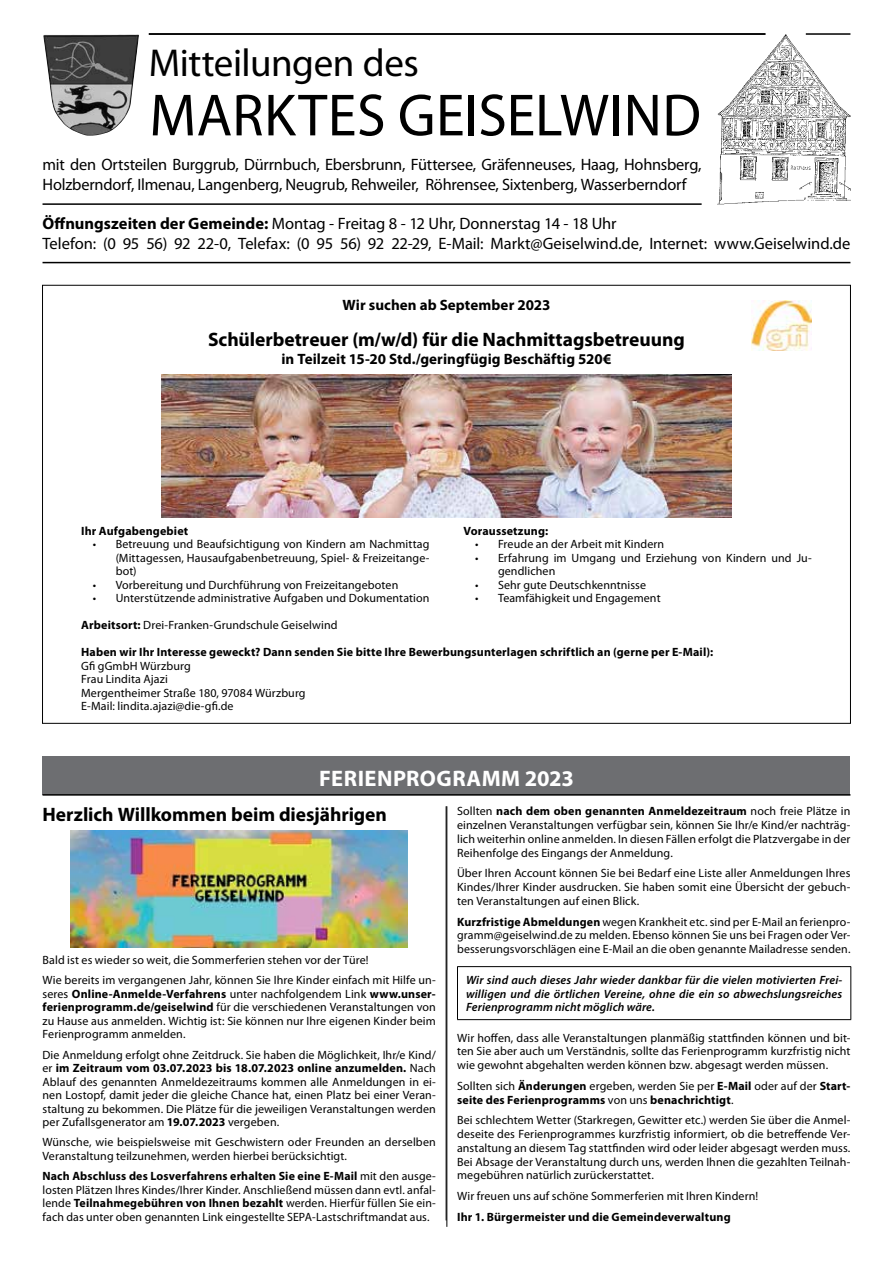
<style>
.page{position:relative;width:893px;height:1263px;background:#fff}
.page>*{position:absolute;margin:0;border:0;box-sizing:border-box;transform-origin:0 0}
.t1{font:60px "Myriad Pro";letter-spacing:.005em;color:#000}
.t2{font:39px "Myriad Pro";letter-spacing:-.01em;color:#000}
.t3{font:700 22.5px "Myriad Pro";letter-spacing:.02em;color:#fff}
.t4{font:700 19.5px "Myriad Pro";letter-spacing:-.005em;color:#000}
.t5{font:16.5px/19.8px "Myriad Pro";letter-spacing:-.01em;color:#000}
.t6{font:700 15px "Myriad Pro";letter-spacing:.005em;color:#000}
.t7{font:12px/13.5px "Myriad Pro";letter-spacing:.01em;color:#000;text-align:justify}
.t8{font:700 12px/13.8px "Myriad Pro";letter-spacing:.015em;color:#000}
.t9{font:italic 600 12px/13.5px "Myriad Pro";letter-spacing:.01em;color:#000;text-align:justify}
.s1{font-weight:700}
.s2{font-weight:400}
</style>
<div class="page">
<hr style="left:446px;top:806px;width:1px;height:421px;background:#000">
<div style="left:43px;top:757px;width:807px;height:38px;background:#6d6e71"></div>
<hr style="left:43px;top:794px;width:807px;height:2px;background:#000">
<img style="left:70px;top:831px;width:338px;height:117px">
<img style="left:751px;top:301px;width:61px;height:50px">
<img style="left:162px;top:375px;width:569px;height:142px">
<hr style="left:457px;top:966px;width:394px;height:1px;background:#000">
<hr style="left:457px;top:967px;width:1px;height:52px;background:#000">
<hr style="left:850px;top:967px;width:1px;height:52px;background:#000">
<hr style="left:457px;top:1019px;width:394px;height:1px;background:#000">
<hr style="left:43px;top:203px;width:659px;height:2px;background:#000">
<hr style="left:43px;top:262px;width:807px;height:1px;background:#000">
<img style="left:43px;top:34px;width:96px;height:102px">
<img style="left:718px;top:34px;width:132px;height:170px">
<hr style="left:806px;top:33px;width:44px;height:2px;background:#000">
<hr style="left:149px;top:33px;width:616px;height:2px;background:#000">
<h2 class="t2" style="left:149px;top:39px;width:271px">Mitteilungen des</h2>
<h1 class="t1" style="left:149px;top:78px;width:553px">MARKTES GEISELWIND</h1>
<h3 class="t5" style="left:43px;top:154px;width:661px">mit den Ortsteilen Burggrub, Dürrnbuch, Ebersbrunn, Füttersee, Gräfenneuses, Haag, Hohnsberg,<br>Holzberndorf, Ilmenau, Langenberg, Neugrub, Rehweiler, Röhrensee, Sixtenberg, Wasserberndorf</h3>
<h3 class="t5" style="left:43px;top:214px;width:809px"><span class="s1">Öffnungszeiten der Gemeinde:</span> Montag - Freitag 8 - 12 Uhr, Donnerstag 14 - 18 Uhr<br>Telefon: (0 95 56) 92 22-0, Telefax: (0 95 56) 92 22-29, E-Mail: Markt@Geiselwind.de, Internet: www.Geiselwind.de</h3>
<p class="t6" style="left:342px;top:295px;width:209px">Wir suchen ab September 2023</p>
<h3 class="t4" style="left:208px;top:326px;width:478px">Schülerbetreuer (m/w/d) für die Nachmittagsbetreuung</h3>
<p class="t6" style="left:281px;top:349px;width:332px">in Teilzeit 15-20 Std./geringfügig Beschäftig 520€</p>
<p class="t8" style="left:81px;top:523px;width:109px">Ihr Aufgabengebiet</p>
<p class="t7" style="left:116px;top:537px;width:315px;text-indent:-23px">• Betreuung und Beaufsichtigung von Kindern am Nachmittag (Mittagessen, Hausaufgabenbetreuung, Spiel- &amp; Freizeitange&shy;bot)</p>
<p class="t7" style="left:93px;top:578px;width:307px">• Vorbereitung und Durchführung von Freizeitangeboten</p>
<p class="t7" style="left:93px;top:591px;width:338px">• Unterstützende administrative Aufgaben und Dokumentation</p>
<p class="t7" style="left:81px;top:618px;width:258px"><span class="s1">Arbeitsort:</span> Drei-Franken-Grundschule Geiselwind</p>
<p class="t8" style="left:463px;top:523px;width:86px">Voraussetzung:</p>
<p class="t7" style="left:475px;top:537px;width:191px">• Freude an der Arbeit mit Kindern</p>
<p class="t7" style="left:498px;top:551px;width:315px;text-indent:-23px">• Erfahrung im Umgang und Erziehung von Kindern und Ju&shy;gendlichen</p>
<p class="t7" style="left:475px;top:578px;width:173px">• Sehr gute Deutschkenntnisse</p>
<p class="t7" style="left:475px;top:591px;width:187px">• Teamfähigkeit und Engagement</p>
<p class="t8" style="left:81px;top:645px;width:634px">Haben wir Ihr Interesse geweckt? Dann senden Sie bitte Ihre Bewerbungsunterlagen schriftlich an (gerne per E-Mail):</p>
<p class="t7" style="left:81px;top:659px;width:226px;text-align:left">Gfi gGmbH Würzburg<br>Frau Lindita Ajazi<br>Mergentheimer Straße 180, 97084 Würzburg<br>E-Mail: lindita.ajazi@die-gfi.de</p>
<h3 class="t3" style="left:319px;top:764px;width:256px">FERIENPROGRAMM 2023</h3>
<h3 class="t4" style="left:43px;top:802px;width:346px">Herzlich Willkommen beim diesjährigen</h3>
<p class="t7" style="left:457px;top:804px;width:395px">Sollten <span class="s1">nach dem oben genannten Anmeldezeitraum</span> noch freie Plätze in einzelnen Veranstaltungen verfügbar sein, können Sie Ihr/e Kind/er nachträg&shy;lich weiterhin online anmelden. In diesen Fällen erfolgt die Platzvergabe in der Reihenfolge des Eingangs der Anmeldung.</p>
<p class="t7" style="left:457px;top:866px;width:395px">Über Ihren Account können Sie bei Bedarf eine Liste aller Anmeldungen Ihres Kindes/Ihrer Kinder ausdrucken. Sie haben somit eine Übersicht der gebuch&shy;ten Veranstaltungen auf einen Blick.</p>
<p class="t7" style="left:457px;top:914px;width:395px"><span class="s1">Kurzfristige Abmeldungen</span> wegen Krankheit etc. sind per E-Mail an ferienpro&shy;gramm@geiselwind.de zu melden. Ebenso können Sie uns bei Fragen oder Ver&shy;besserungsvorschlägen eine E-Mail an die oben genannte Mailadresse senden.</p>
<p class="t9" style="left:466px;top:973px;width:378px">Wir sind auch dieses Jahr wieder dankbar für die vielen motivierten Frei&shy;willigen und die örtlichen Vereine, ohne die ein so abwechslungsreiches Ferienprogramm nicht möglich wäre.</p>
<p class="t7" style="left:457px;top:1030px;width:395px">Wir hoffen, dass alle Veranstaltungen planmäßig stattfinden können und bit&shy;ten Sie aber auch um Verständnis, sollte das Ferienprogramm kurzfristig nicht wie gewohnt abgehalten werden können bzw. abgesagt werden müssen.</p>
<p class="t8" style="left:457px;top:1078px;width:395px"><span class="s2">Sollten sich</span> Änderungen <span class="s2">ergeben, werden Sie per</span> E-Mail <span class="s2">oder auf der</span> Start&shy;seite des Ferienprogramms <span class="s2">von uns</span> benachrichtigt<span class="s2">.</span></p>
<p class="t7" style="left:457px;top:1113px;width:395px">Bei schlechtem Wetter (Starkregen, Gewitter etc.) werden Sie über die Anmel&shy;deseite des Ferienprogrammes kurzfristig informiert, ob die betreffende Ver&shy;anstaltung an diesem Tag stattfinden wird oder leider abgesagt werden muss.<br>Bei Absage der Veranstaltung durch uns, werden Ihnen die gezahlten Teilnah&shy;megebühren natürlich zurückerstattet.</p>
<p class="t7" style="left:457px;top:1189px;width:303px">Wir freuen uns auf schöne Sommerferien mit Ihren Kindern!</p>
<p class="t8" style="left:457px;top:1209px;width:275px">Ihr 1. Bürgermeister und die Gemeindeverwaltung</p>
<p class="t7" style="left:43px;top:950px;width:395px;line-height:20.2px">Bald ist es wieder so weit, die Sommerferien stehen vor der Türe!<br>Wie bereits im vergangenen Jahr, können Sie Ihre Kinder einfach mit Hilfe un-</p>
<p class="t7" style="left:43px;top:987px;width:395px">seres <span class="s1">Online-Anmelde-Verfahrens</span> unter nachfolgendem Link <span class="s1">www.unser&shy;ferienprogramm.de/geiselwind</span> für die verschiedenen Veranstaltungen von zu Hause aus anmelden. Wichtig ist: Sie können nur Ihre eigenen Kinder beim Ferienprogramm anmelden.</p>
<p class="t7" style="left:43px;top:1048px;width:395px">Die Anmeldung erfolgt ohne Zeitdruck. Sie haben die Möglichkeit, Ihr/e Kind/ er <span class="s1">im Zeitraum vom 03.07.2023 bis 18.07.2023 online anzumelden.</span> Nach Ablauf des genannten Anmeldezeitraums kommen alle Anmeldungen in ei&shy;nen Lostopf, damit jeder die gleiche Chance hat, einen Platz bei einer Veran&shy;staltung zu bekommen. Die Plätze für die jeweiligen Veranstaltungen werden per Zufallsgenerator am <span class="s1">19.07.2023</span> vergeben.</p>
<p class="t7" style="left:43px;top:1135px;width:395px">Wünsche, wie beispielsweise mit Geschwistern oder Freunden an derselben<br>Veranstaltung teilzunehmen, werden hierbei berücksichtigt.</p>
<p class="t7" style="left:43px;top:1169px;width:395px"><span class="s1">Nach Abschluss des Losverfahrens erhalten Sie eine E-Mail</span> mit den ausge&shy;losten Plätzen Ihres Kindes/Ihrer Kinder. Anschließend müssen dann evtl. anfal&shy;lende <span class="s1">Teilnahmegebühren von Ihnen bezahlt</span> werden. Hierfür füllen Sie ein&shy;fach das unter oben genannten Link eingestellte SEPA-Lastschriftmandat aus.</p>
</div>
